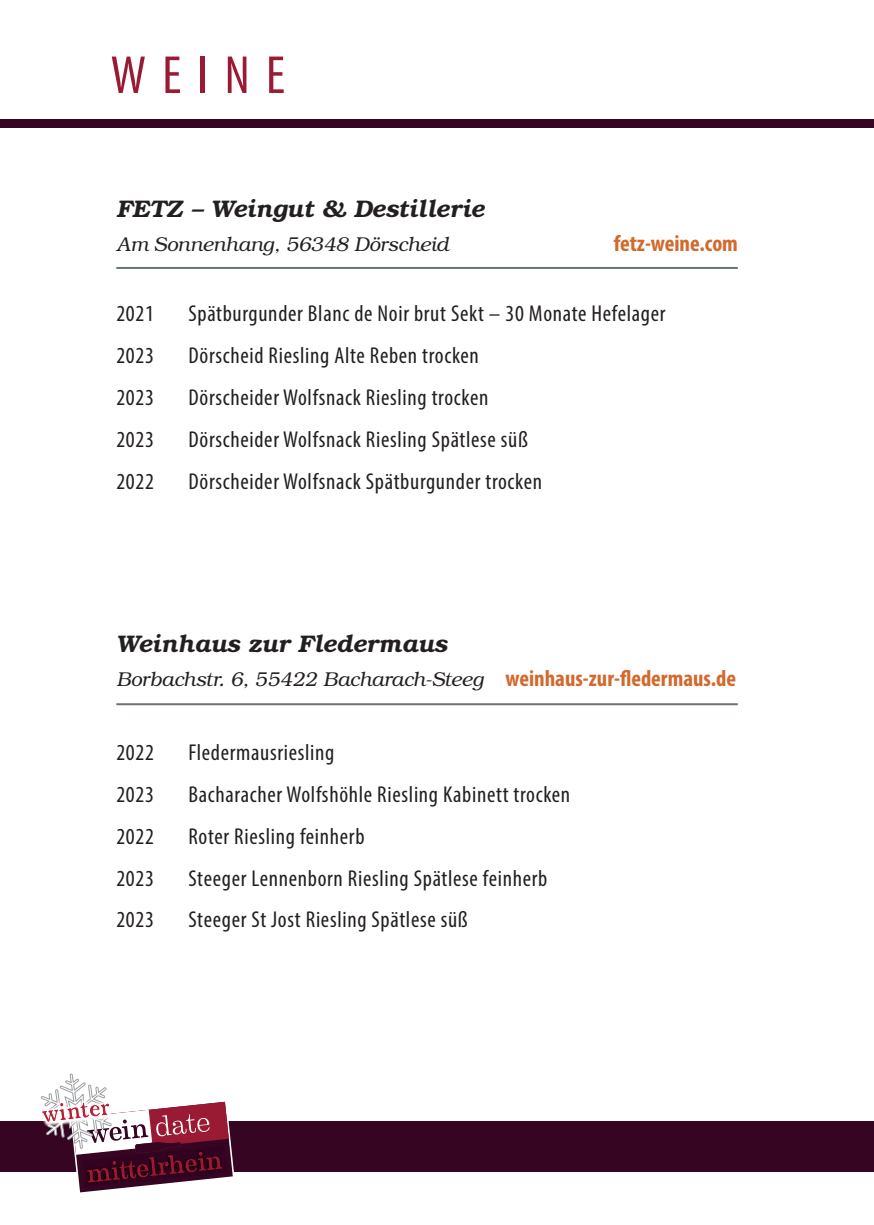
<style>
.page{position:relative;width:874px;height:1225px;background:#fff}
.page>*{position:absolute;margin:0;border:0;box-sizing:border-box;transform-origin:0 0}
.t1{font:condensed 54px "Myriad Pro";letter-spacing:.3em;color:#9a1a33}
.t2{font:italic 700 24px "Te X Gyre Bonum";color:#231f20}
.t3{font:condensed 23px "Myriad Pro";letter-spacing:.03em;color:#231f20}
.t4{font:700 condensed 23px "Myriad Pro";color:#d2692d}
.t5{font:italic 20px "Te X Gyre Bonum";color:#231f20}
.s1{font-family:"Myriad Pro";font-weight:700;font-style:normal;font-stretch:condensed;font-size:23px;color:#d2692d}
</style>
<div class="page">
<div style="left:0;top:1121px;width:873px;height:50px;background:#360522"></div>
<div style="left:0;top:119px;width:873px;height:8px;background:#360522"></div>
<div style="left:38px;top:1098px;width:77px;height:29px;background:#fff;opacity:.95"></div>
<svg style="left:41px;top:1073px;width:193px;height:120px"></svg>
<hr style="left:116px;top:267px;width:621px;height:2px;background:#69756f">
<hr style="left:116px;top:703px;width:621px;height:2px;background:#69756f">
<h1 class="t1" style="left:111px;top:42px;width:176px">WEINE</h1>
<p class="t2" style="left:116px;top:190px;width:369px">FETZ – Weingut &amp; Destillerie</p>
<p class="t5" style="left:116px;top:230px;width:334px">Am Sonnenhang, 56348 Dörscheid</p>
<p class="t4" style="left:613px;top:229px;width:126px">fetz-weine.com</p>
<p class="t3" style="left:116px;top:300px;width:39px">2021</p>
<p class="t3" style="left:188px;top:300px;width:478px">Spätburgunder Blanc de Noir brut Sekt – 30 Monate Hefelager</p>
<p class="t3" style="left:116px;top:342px;width:39px">2023</p>
<p class="t3" style="left:188px;top:342px;width:292px">Dörscheid Riesling Alte Reben trocken</p>
<p class="t3" style="left:116px;top:384px;width:39px">2023</p>
<p class="t3" style="left:188px;top:384px;width:301px">Dörscheider Wolfsnack Riesling trocken</p>
<p class="t3" style="left:116px;top:426px;width:39px">2023</p>
<p class="t3" style="left:188px;top:426px;width:341px">Dörscheider Wolfsnack Riesling Spätlese süß</p>
<p class="t3" style="left:116px;top:467px;width:39px">2022</p>
<p class="t3" style="left:188px;top:467px;width:355px">Dörscheider Wolfsnack Spätburgunder trocken</p>
<p class="t2" style="left:116px;top:624px;width:332px">Weinhaus zur Fledermaus</p>
<p class="t5" style="left:116px;top:664px;width:620px">Borbachstr. 6, 55422 Bacharach-Steeg <span class="s1">weinhaus-zur-fledermaus.de</span></p>
<p class="t3" style="left:116px;top:738px;width:39px">2022</p>
<p class="t3" style="left:188px;top:738px;width:147px">Fledermausriesling</p>
<p class="t3" style="left:116px;top:780px;width:39px">2023</p>
<p class="t3" style="left:188px;top:780px;width:383px">Bacharacher Wolfshöhle Riesling Kabinett trocken</p>
<p class="t3" style="left:116px;top:822px;width:39px">2022</p>
<p class="t3" style="left:188px;top:822px;width:177px">Roter Riesling feinherb</p>
<p class="t3" style="left:116px;top:864px;width:39px">2023</p>
<p class="t3" style="left:188px;top:864px;width:360px">Steeger Lennenborn Riesling Spätlese feinherb</p>
<p class="t3" style="left:116px;top:905px;width:39px">2023</p>
<p class="t3" style="left:188px;top:905px;width:281px">Steeger St Jost Riesling Spätlese süß</p>
</div>
